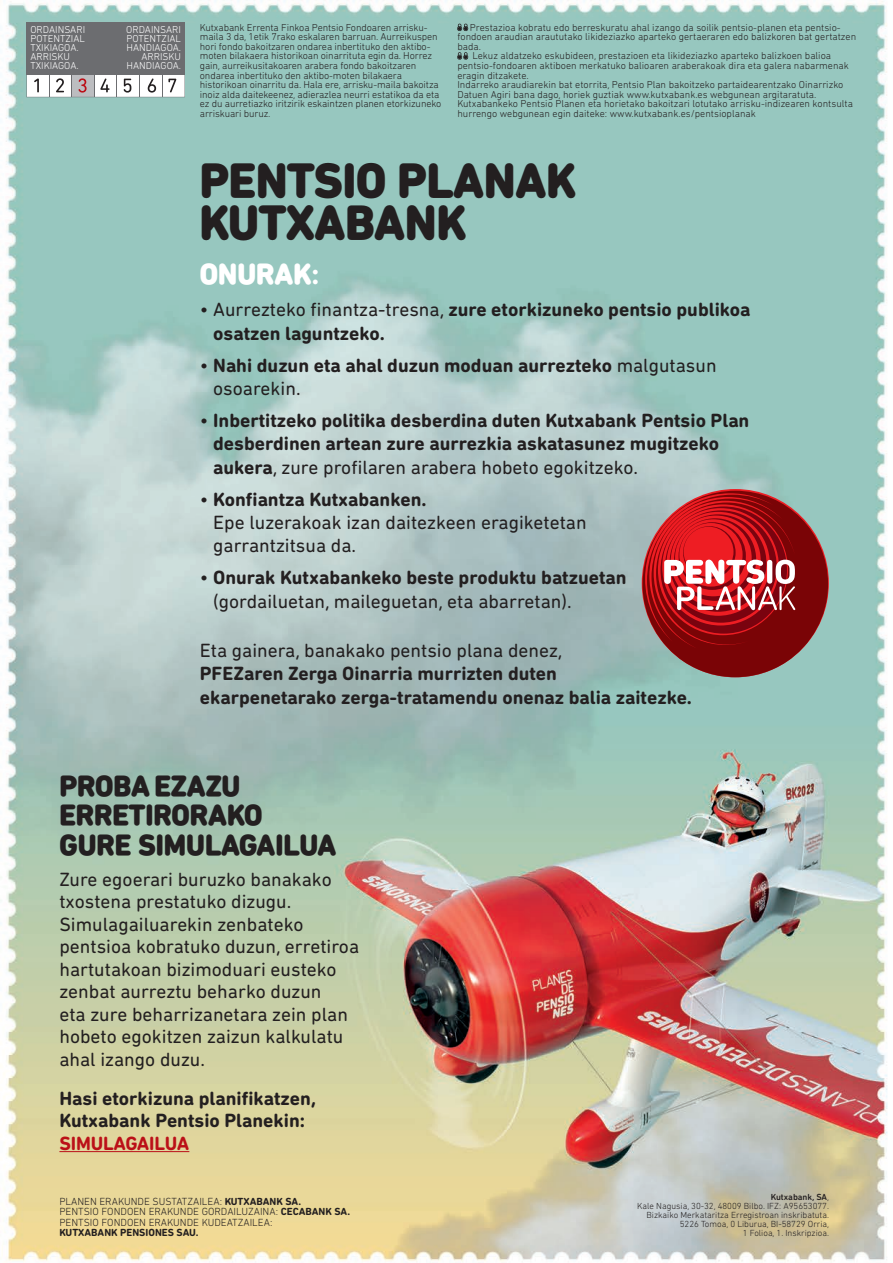
<style>
.page{position:relative;width:893px;height:1263px;background:#fff}
.page>*{position:absolute;margin:0;border:0;box-sizing:border-box;transform-origin:0 0}
.t1{font:900 48px/42px "K Bfont";color:#231f20}
.t2{font:900 29.25px/29.2px "K Bfont";color:#231f20}
.t3{font:900 29.25px "K Bfont";color:#fff}
.t4{font:19.5px/22.5px "DIN Next Rounded LT Pro";color:#231f20}
.t5{font:700 19.5px/23.4px "DIN Next Rounded LT Pro";color:#231f20}
.t6{font:700 19.5px "DIN Next Rounded LT Pro";letter-spacing:-.01em;color:#bb1018}
.t7{font:300 10.5px/10.5px "DIN Next Rounded LT Pro";color:#231f20}
.t8{font:700 10.5px "DIN Next Rounded LT Pro";color:#231f20}
.t9{font:300 10.2px/9.6px "DIN Next Rounded LT Pro";color:#231f20}
.t10{font:300 10.2px/9px "DIN Next Rounded LT Pro";color:#fff}
.t11{font:300 9px/9px "DIN Next Rounded LT Pro";color:#231f20;text-align:right}
.s1{font-weight:400}
.s2{font-weight:700}
.s3{font-weight:500}
</style>
<div class="page">
<img style="left:0;top:0;width:888px;height:1262px">
<hr style="left:59px;top:1151px;width:130px;height:1px;background:#bb1018">
<svg style="left:26px;top:74px;width:159px;height:23px"></svg>
<div style="left:26px;top:22px;width:159px;height:52px;background:#6c6d70"></div>
<svg style="left:457px;top:52px;width:12px;height:8px"></svg>
<svg style="left:457px;top:24px;width:12px;height:7px"></svg>
<svg style="left:642px;top:491px;width:186px;height:186px;background:#a64547"></svg>
<p class="t10" style="left:30px;top:25px;width:56px">ORDAINSARI<br>POTENTZIAL<br>TXIKIAGOA.<br>ARRISKU<br>TXIKIAGOA.</p>
<p class="t10" style="left:126px;top:25px;width:56px;text-align:right">ORDAINSARI<br>POTENTZIAL<br>HANDIAGOA.<br>ARRISKU<br>HANDIAGOA.</p>
<p class="t9" style="left:200px;top:22px;width:243px">Kutxabank Errenta Finkoa Pentsio Fondoaren arrisku&shy;maila 3 da, 1etik 7rako eskalaren barruan. Aurreikuspen hori fondo bakoitzaren ondarea inbertituko den aktibo&shy;moten bilakaera historikoan oinarrituta egin da. Horrez gain, aurreikusitakoaren arabera fondo bakoitzaren ondarea inbertituko den aktibo-moten bilakaera historikoan oinarritu da. Hala ere, arrisku-maila bakoitza inoiz alda daitekeenez, adierazlea neurri estatikoa da eta ez du aurretiazko iritzirik eskaintzen planen etorkizuneko arriskuari buruz.</p>
<p class="t9" style="left:470px;top:22px;width:372px">Prestazioa kobratu edo berreskuratu ahal izango da soilik pentsio-planen eta pentsio-</p>
<p class="t9" style="left:457px;top:32px;width:400px">fondoen araudian araututako likideziazko aparteko gertaeraren edo balizkoren bat gertatzen</p>
<p class="t9" style="left:457px;top:41px;width:25px">bada.</p>
<p class="t9" style="left:472px;top:51px;width:360px">Lekuz aldatzeko eskubideen, prestazioen eta likideziazko aparteko balizkoen balioa</p>
<p class="t9" style="left:457px;top:61px;width:393px">pentsio-fondoaren aktiboen merkatuko balioaren araberakoak dira eta galera nabarmenak</p>
<p class="t9" style="left:457px;top:70px;width:73px">eragin ditzakete.</p>
<p class="t9" style="left:457px;top:80px;width:388px">Indarreko araudiarekin bat etorrita, Pentsio Plan bakoitzeko partaidearentzako Oinarrizko</p>
<p class="t9" style="left:457px;top:89px;width:361px">Datuen Agiri bana dago, horiek guztiak www.kutxabank.es webgunean argitaratuta.</p>
<p class="t9" style="left:457px;top:99px;width:397px">Kutxabankeko Pentsio Planen eta horietako bakoitzari lotutako arrisku-indizearen kontsulta</p>
<p class="t9" style="left:457px;top:109px;width:300px">hurrengo webgunean egin daiteke: www.kutxabank.es/pentsioplanak</p>
<h1 class="t1" style="left:200px;top:159px;width:377px">PENTSIO PLANAK<br>KUTXABANK</h1>
<h2 class="t3" style="left:200px;top:257px;width:121px">ONURAK:</h2>
<h3 class="t5" style="left:213px;top:298px;width:539px;text-indent:-13px"><span class="s1">• Aurrezteko finantza-tresna,</span> zure etorkizuneko pentsio publikoa osatzen laguntzeko.</h3>
<h3 class="t5" style="left:213px;top:353px;width:505px;text-indent:-13px"><span class="s1">•</span> Nahi duzun eta ahal duzun moduan aurrezteko <span class="s1">malgutasun osoarekin.</span></h3>
<h3 class="t5" style="left:213px;top:409px;width:538px;text-indent:-13px"><span class="s1">•</span> Inbertitzeko politika desberdina duten Kutxabank Pentsio Plan desberdinen artean zure aurrezkia askatasunez mugitzeko aukera<span class="s1">, zure profilaren arabera hobeto egokitzeko.</span></h3>
<h3 class="t4" style="left:213px;top:487px;width:375px;line-height:23.4px;text-indent:-13px">• <span class="s2">Konfiantza Kutxabanken.<br></span>Epe luzerakoak izan daitezkeen eragiketetan garrantzitsua da.</h3>
<h3 class="t4" style="left:213px;top:566px;width:415px;line-height:23.4px;text-indent:-13px">• <span class="s2">Onurak Kutxabankeko beste produktu batzuetan </span>(gordailuetan, maileguetan, eta abarretan).</h3>
<h3 class="t4" style="left:200px;top:639px;width:364px">Eta gainera, banakako pentsio plana denez,</h3>
<h3 class="t5" style="left:200px;top:662px;width:494px">PFEZaren Zerga Oinarria murrizten duten ekarpenetarako zerga-tratamendu onenaz balia zaitezke.</h3>
<h2 class="t2" style="left:59px;top:771px;width:279px">PROBA EZAZU<br>ERRETIRORAKO<br>GURE SIMULAGAILUA</h2>
<p class="t4" style="left:59px;top:867px;width:301px">Zure egoerari buruzko banakako txostena prestatuko dizugu.<br>Simulagailuarekin zenbateko pentsioa kobratuko duzun, erretiroa hartutakoan bizimoduari eusteko zenbat aurreztu beharko duzun<br>eta zure beharrizanetara zein plan hobeto egokitzen zaizun kalkulatu ahal izango duzu.</p>
<h3 class="t5" style="left:59px;top:1087px;width:258px;line-height:22.5px">Hasi etorkizuna planifikatzen,<br>Kutxabank Pentsio Planekin:</h3>
<h3 class="t6" style="left:59px;top:1131px;width:131px">SIMULAGAILUA</h3>
<p class="t7" style="left:59px;top:1196px;width:292px">PLANEN ERAKUNDE SUSTATZAILEA: <span class="s2">KUTXABANK SA.<br></span>PENTSIO FONDOEN ERAKUNDE GORDAILUZAINA: <span class="s2">CECABANK SA.<br></span>PENTSIO FONDOEN ERAKUNDE KUDEATZAILEA:</p>
<p class="t8" style="left:59px;top:1227px;width:141px">KUTXABANK PENSIONES SAU.</p>
<p class="t11" style="left:637px;top:1192px;width:193px"><span class="s3">Kutxabank, SA</span>,<br>Kale Nagusia, 30-32, 48009 Bilbo. IFZ: A95653077.<br>Bizkaiko Merkataritza Erregistroan inskribatuta.<br>5226 Tomoa, 0 Liburua, BI-58729 Orria,<br>1 Folioa, 1. Inskripzioa.</p>
</div>
